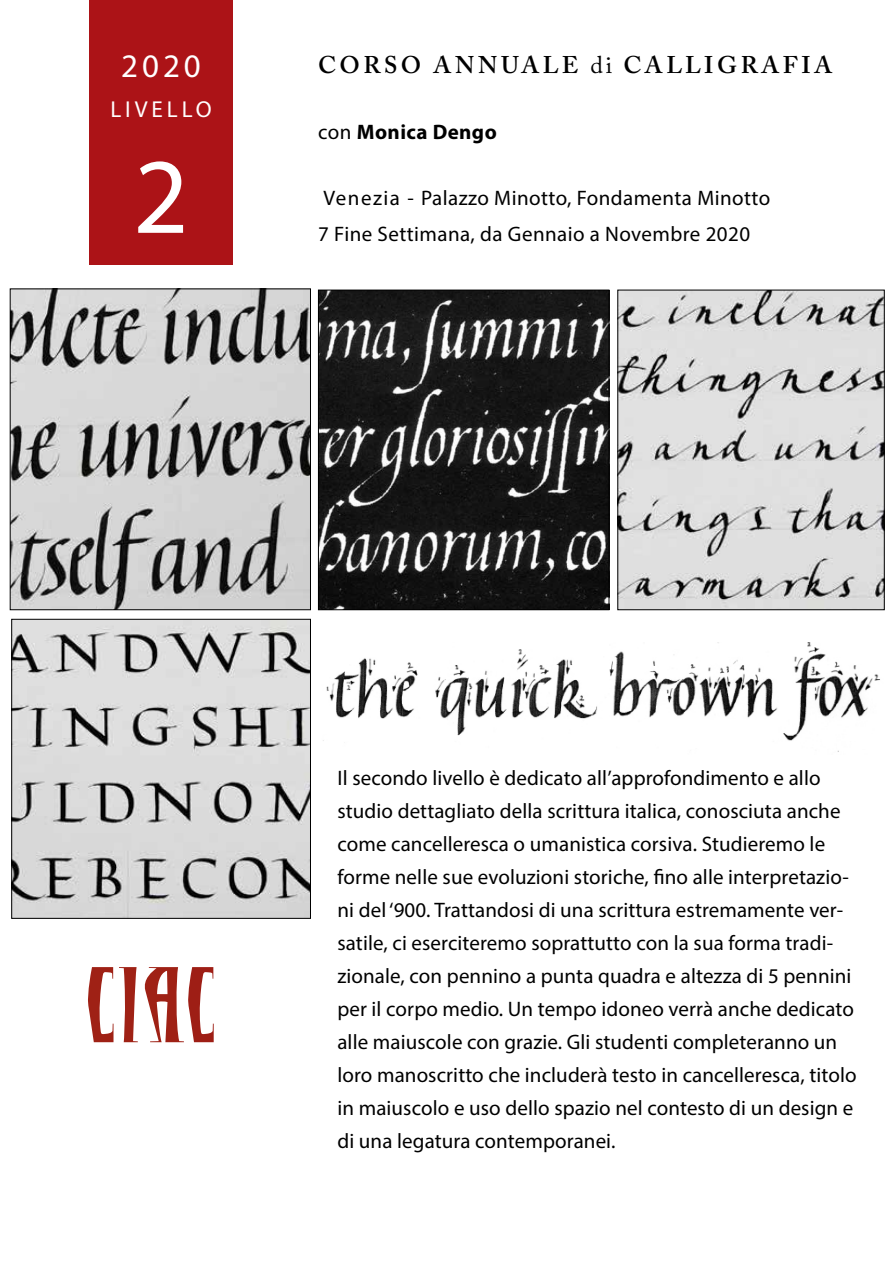
<style>
.page{position:relative;width:893px;height:1263px;background:#fff}
.page>*{position:absolute;margin:0;border:0;box-sizing:border-box;transform-origin:0 0}
.t1{font:108px "Myriad Pro";color:#fff}
.t2{font:33px "Myriad Pro";color:#fff}
.t3{font:600 24px "Adobe Caslon Pro";letter-spacing:.15em;color:#000}
.t4{font:23.1px "Myriad Pro";letter-spacing:.17em;color:#fff}
.t5{font:21px/33px "Myriad Pro";letter-spacing:.005em;color:#000}
.t6{font:700 21px "Myriad Pro";letter-spacing:.02em;color:#000}
.s1{font-weight:400}
</style>
<div class="page">
<svg style="left:88px;top:967px;width:126px;height:75px"></svg>
<img style="left:14px;top:621px;width:295px;height:295px">
<div style="left:12px;top:619px;width:299px;height:299px;border:1px solid #000"></div>
<img style="left:320px;top:292px;width:287px;height:316px">
<div style="left:318px;top:290px;width:291px;height:320px;border:1px solid #000"></div>
<img style="left:12px;top:291px;width:297px;height:317px">
<div style="left:10px;top:289px;width:301px;height:321px;border:1px solid #000"></div>
<img style="left:620px;top:292px;width:262px;height:316px">
<div style="left:618px;top:290px;width:266px;height:320px;border:1px solid #000"></div>
<img style="left:323px;top:642px;width:557px;height:110px">
<div style="left:90px;top:0;width:143px;height:265px;background:#ac1317"></div>
<h2 class="t2" style="left:121px;top:46px;width:81px">2020</h2>
<p class="t4" style="left:110px;top:95px;width:103px">LIVELLO</p>
<h1 class="t1" style="left:133px;top:130px;width:57px">2</h1>
<p class="t3" style="left:318px;top:50px;width:516px">CORSO ANNUALE <span class="s1">di</span> CALLIGRAFIA</p>
<p class="t6" style="left:318px;top:118px;width:180px"><span class="s1">con</span> Monica Dengo</p>
<p class="t5" style="left:318px;top:179px;width:454px;line-height:36px">Venezia - Palazzo Minotto, Fondamenta Minotto<br>7 Fine Settimana, da Gennaio a Novembre 2020</p>
<p class="t5" style="left:337px;top:761px;width:521px">Il secondo livello è dedicato all’approfondimento e allo studio dettagliato della scrittura italica, conosciuta anche come cancelleresca o umanistica corsiva. Studieremo le forme nelle sue evoluzioni storiche, fino alle interpretazio&shy;ni del ‘900. Trattandosi di una scrittura estremamente ver&shy;satile, ci eserciteremo soprattutto con la sua forma tradi&shy;zionale, con pennino a punta quadra e altezza di 5 pennini per il corpo medio. Un tempo idoneo verrà anche dedicato alle maiuscole con grazie. Gli studenti completeranno un loro manoscritto che includerà testo in cancelleresca, titolo in maiuscolo e uso dello spazio nel contesto di un design e di una legatura contemporanei.</p>
</div>
